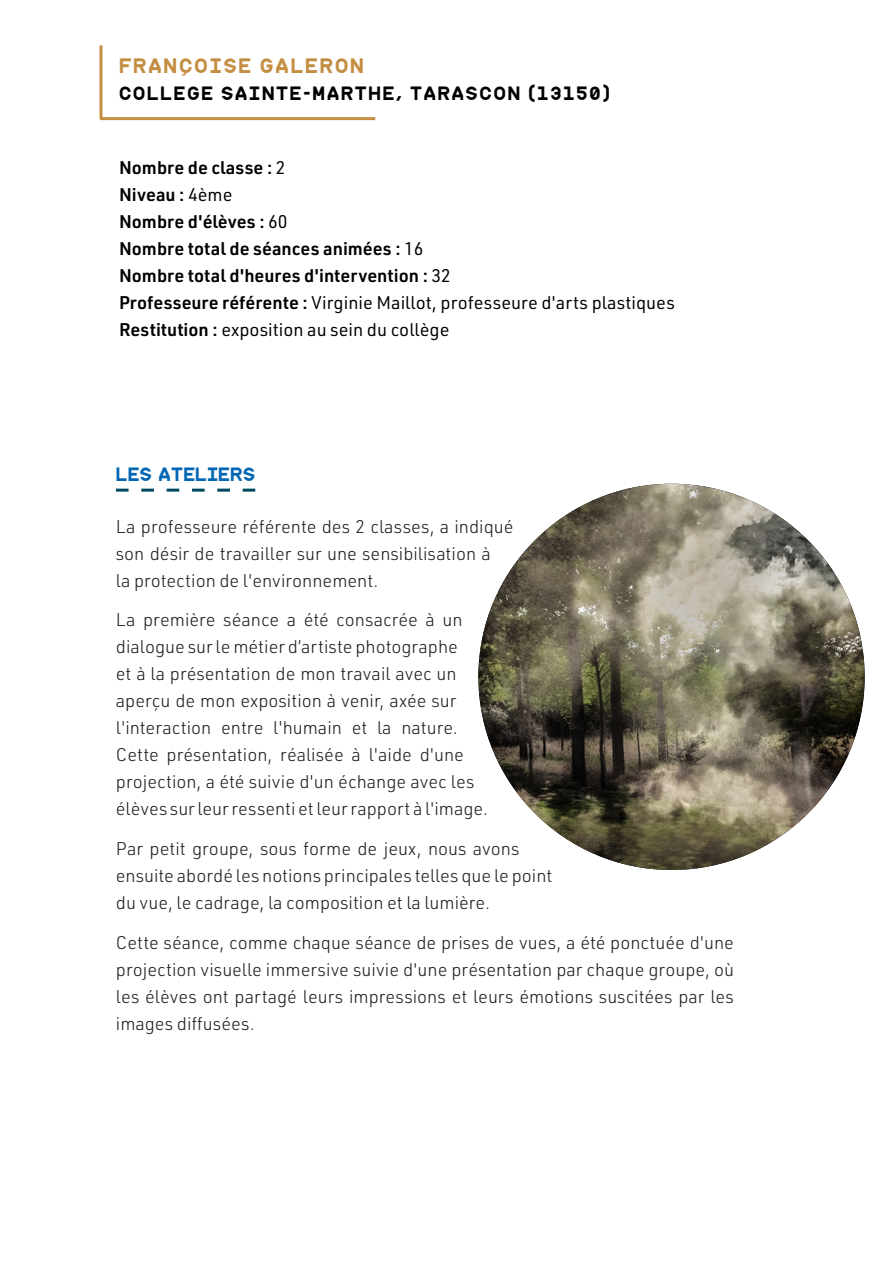
<style>
.page{position:relative;width:893px;height:1263px;background:#fff}
.page>*{position:absolute;margin:0;border:0;box-sizing:border-box;transform-origin:0 0}
.ARTISTE{font:19.5px "commune V2";color:#c38e42}
.Style_de_paragraphe_2{font:300 18px/27px "URWDIN";color:#231f20}
.ENCART_IMBRIQUE{font:600 18px "URWDIN";color:#000}
.ENCART_IMBRIQUE-2{font:18px "URWDIN";color:#000}
.COLLEGE{font:18px "commune V2";color:#000}
.PETIT_TITRE_01{font:18px "commune 01 V1.2";color:#0166b3}
.s1{font-weight:400}
.s2{font-weight:600}
</style>
<div class="page">
<svg style="left:99px;top:45px;width:277px;height:76px"></svg>
<svg style="left:116px;top:489px;width:139px;height:3px"></svg>
<img style="left:478px;top:484px;width:387px;height:386px;border-radius:193px">
<p class="ARTISTE" style="left:118px;top:54px;width:248px">FRANÇOISE GALERON</p>
<p class="COLLEGE" style="left:118px;top:82px;width:494px">COLLEGE SAINTE-MARTHE, TARASCON (13150)</p>
<p class="ENCART_IMBRIQUE" style="left:119px;top:155px;width:168px">Nombre de classe : <span class="s1">2</span></p>
<p class="ENCART_IMBRIQUE" style="left:119px;top:182px;width:115px">Niveau : <span class="s1">4ème</span></p>
<p class="ENCART_IMBRIQUE" style="left:119px;top:209px;width:170px">Nombre d'élèves : <span class="s1">60</span></p>
<p class="ENCART_IMBRIQUE" style="left:119px;top:236px;width:306px">Nombre total de séances animées : <span class="s1">16</span></p>
<p class="ENCART_IMBRIQUE" style="left:119px;top:263px;width:333px">Nombre total d'heures d'intervention : <span class="s1">32</span></p>
<p class="ENCART_IMBRIQUE-2" style="left:119px;top:290px;width:557px"><span class="s2">Professeure référente :</span> Virginie Maillot, professeure d'arts plastiques</p>
<p class="ENCART_IMBRIQUE-2" style="left:119px;top:317px;width:332px"><span class="s2">Restitution :</span> exposition au sein du collège</p>
<p class="PETIT_TITRE_01" style="left:116px;top:463px;width:141px">LES ATELIERS</p>
<p class="Style_de_paragraphe_2" style="left:116px;top:512px;width:399px">La professeure référente des 2 classes, a indiqué son désir de travailler sur une sensibilisation à<br>la protection de l'environnement.</p>
<p class="Style_de_paragraphe_2" style="left:116px;top:606px;width:374px">La première séance a été consacrée à un dialogue sur le métier d’artiste photographe<br>et à la présentation de mon travail avec un aperçu de mon exposition à venir, axée sur l'interaction entre l'humain et la nature.<br>Cette présentation, réalisée à l'aide d'une projection, a été suivie d'un échange avec les élèves sur leur ressenti et leur rapport à l'image.</p>
<p class="Style_de_paragraphe_2" style="left:116px;top:835px;width:438px">Par petit groupe, sous forme de jeux, nous avons ensuite abordé les notions principales telles que le point du vue, le cadrage, la composition et la lumière.</p>
<p class="Style_de_paragraphe_2" style="left:116px;top:928px;width:620px;text-align:justify">Cette séance, comme chaque séance de prises de vues, a été ponctuée d'une projection visuelle immersive suivie d'une présentation par chaque groupe, où les élèves ont partagé leurs impressions et leurs émotions suscitées par les images diffusées.</p>
</div>
